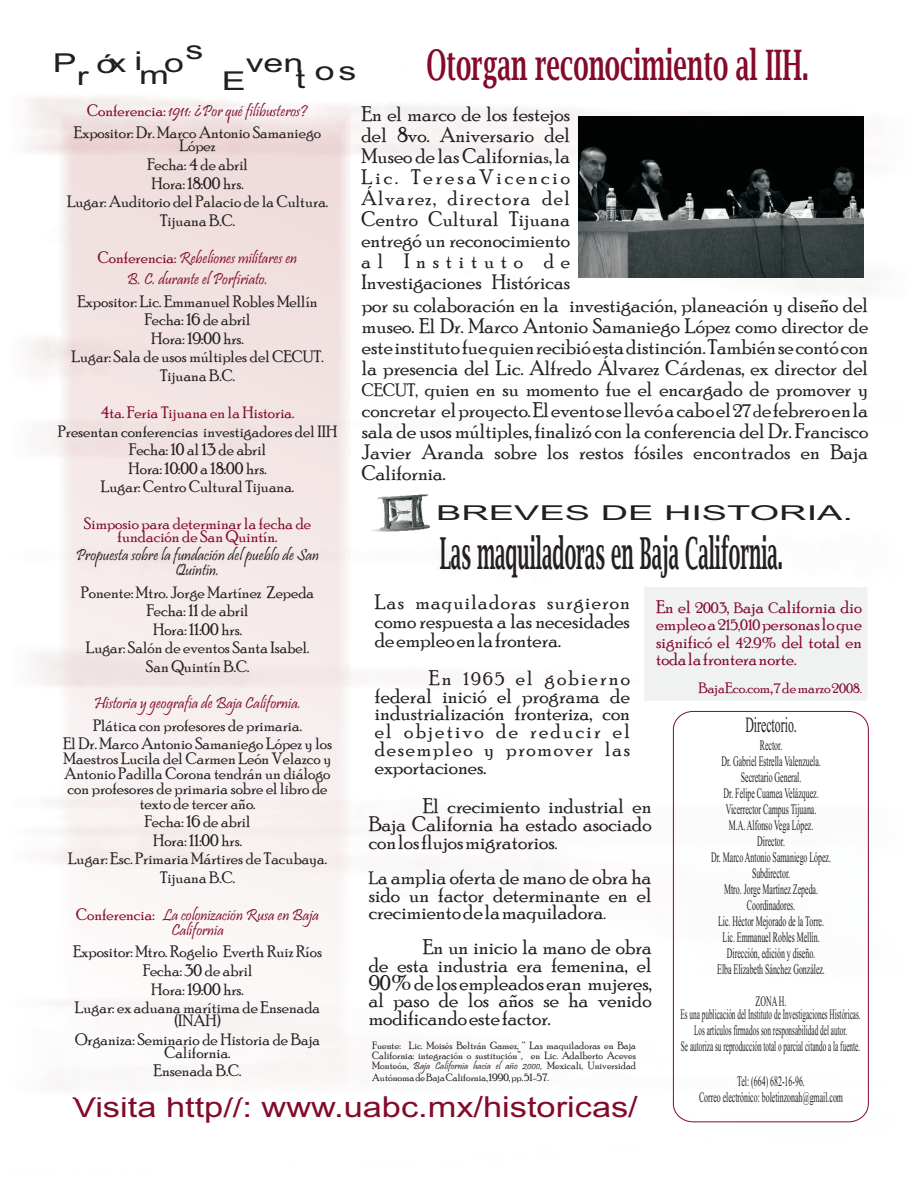
<style>
.page{position:relative;width:918px;height:1188px;background:#fff}
.page>*{position:absolute;margin:0;border:0;box-sizing:border-box;transform-origin:0 0}
.t1{font:43.95px "Lucida Bright";color:#231f20;scale:.43 1}
.t2{font:41.85px "Lucida Bright";color:#830a2b;scale:.59 1}
.t3{font:28.95px "Arial";color:#830a2b;scale:1.19 1}
.t4{font:25.95px "Arial";color:#231f20;scale:1.37 1}
.t5{font:21.75px "Times New Roman";color:#231f20;scale:.54 1}
.t6{font:21px/21px "Poor Richard";color:#231f20;text-align:justify}
.t7{font:20.55px "Arial";color:#231f20;scale:1.85 1}
.t8{font:18px/17.2px "Poor Richard";color:#830a2b;text-align:justify}
.t9{font:16.5px/18.6px "Poor Richard";color:#231f20;text-align:center}
.t10{font:16.5px/15.1px "Pristina";color:#830a2b;text-align:center}
.t11{font:16.5px/13px "Poor Richard";color:#830a2b;text-align:center}
.t12{font:16.5px/15.1px "Pristina";color:#231f20;text-align:center}
.t13{font:15px "Poor Richard";color:#830a2b}
.t14{font:14.4px/16px "Times New Roman";color:#231f20;text-align:center;scale:.54 1}
.t15{font:14.4px/16px "Times New Roman";color:#231f20;text-align:center;scale:.5 1}
.t16{font:10.5px/10.1px "Poor Richard";color:#231f20}
.t17{font:10.5px "Pristina";color:#231f20}
.s1{font-family:"Poor Richard"}
.s2{font-size:18px}
.s3{font-size:15px}
.s4{font-size:13.5px}
</style>
<div class="page">
<img style="left:27px;top:97px;width:842px;height:1026px">
<img style="left:370px;top:495px;width:60px;height:42px">
<div style="left:644px;top:588px;width:224px;height:113px;background:#f0f1f1"></div>
<img style="left:60px;top:110px;width:292px;height:988px">
<div style="left:673px;top:711px;width:196px;height:411px;border:1px solid #830a2b;border-radius:19px"></div>
<img style="left:578px;top:116px;width:286px;height:161px">
<p class="t4" style="left:186px;top:40px;width:15px">s</p>
<p class="t4" style="left:53px;top:53px;width:67px">Próx i</p>
<p class="t4" style="left:139px;top:59px;width:34px">mo</p>
<p class="t4" style="left:246px;top:53px;width:82px">ven os</p>
<p class="t4" style="left:222px;top:71px;width:19px">E</p>
<p class="t4" style="left:296px;top:69px;width:9px">t</p>
<h2 class="t2" style="left:426px;top:48px;width:650px">Otorgan reconocimiento al IIH.</h2>
<p class="t10" style="left:87px;top:105px;width:222px"><span class="s1">Conferencia:</span> 1911: ¿Por qué filibusteros?</p>
<p class="t9" style="left:74px;top:128px;width:249px;line-height:13px">Expositor: Dr. Marco Antonio Samaniego<br>López</p>
<p class="t9" style="left:67px;top:157px;width:263px">Fecha: 4 de abril<br>Hora: 18:00 hrs.<br>Lugar: Auditorio del Palacio de la Cultura.<br>Tijuana B.C.</p>
<p class="t10" style="left:98px;top:249px;width:201px;line-height:21.6px"><span class="s1">Conferencia:</span> Rebeliones militares en<br>B. C. durante el Porfiriato.</p>
<p class="t9" style="left:71px;top:293px;width:254px">Expositor: Lic. Emmanuel Robles Mellín<br>Fecha: 16 de abril<br>Hora: 19:00 hrs.<br>Lugar: Sala de usos múltiples del CECUT.<br>Tijuana B.C.</p>
<p class="t11" style="left:101px;top:407px;width:195px">4ta. Feria Tijuana en la Historia.</p>
<p class="t9" style="left:58px;top:423px;width:281px">Presentan conferencias investigadores del IIH<br>Fecha: 10 al 13 de abril<br>Hora: 10:00 a 18:00 hrs.<br>Lugar: Centro Cultural Tijuana.</p>
<p class="t6" style="left:361px;top:105px;width:210px">En el marco de los festejos del 8vo. Aniversario del Museo de las California<span class="s2">s</span>, la Lic. TeresaVicencio Álvarez, directora del Centro Cultural Tijuana entregó un reconocimiento al Instituto de Investigaciones Históricas</p>
<p class="t6" style="left:362px;top:297px;width:508px">por su colaboración en la investigación, planeación y diseño del museo. El Dr. Marco Antonio Samaniego López como director de este instituto fue quien recibió esta distinción. También se contó con la presencia del Lic. Alfredo Álvarez Cárdenas, ex director del <span class="s2">CECUT,</span> quien en su momento fue el encargado de promover y concretar el proyecto. El evento se llevó a cabo el<span class="s2">27 d</span>e febrero en la sala de usos múltiples, finalizó con la conferencia del Dr. Francisco Javier Aranda sobre los restos fósiles encontrados en Baja California.</p>
<p class="t7" style="left:436px;top:505px;width:227px">BREVES DE HISTORIA.</p>
<p class="t11" style="left:84px;top:519px;width:229px">Simposio para determinar la fecha de fundación de San Quintín.</p>
<h1 class="t1" style="left:440px;top:535px;width:799px">Las maquiladoras en Baja California.</h1>
<p class="t12" style="left:76px;top:550px;width:245px">Propuesta sobre la fundación del pueblo de San<br>Quintín.</p>
<p class="t9" style="left:81px;top:584px;width:235px">Ponente: Mtro. Jorge Martínez Zepeda<br>Fecha: 11 de abril<br>Hora: 11:00 hrs.<br>Lugar: Salón de eventos Santa Isabel.<br>San Quintín B.C.</p>
<p class="t6" style="left:375px;top:595px;width:257px;line-height:18.9px">Las maquiladoras surgieron como respuesta a las necesidades de empleo en la frontera.</p>
<p class="t6" style="left:375px;top:671px;width:257px;line-height:17.7px;text-indent:54px">En <span class="s2">1965</span> el gobierno federal inició el programa de industrialización fronteriza, con el objetivo de reducir el desempleo y promover las exportaciones.</p>
<p class="t6" style="left:369px;top:799px;width:284px;line-height:17.7px;text-indent:54px">El crecimiento industrial en Baja California ha estado asociado con los flujos migratorios<span class="s2">.</span></p>
<p class="t6" style="left:369px;top:870px;width:284px;line-height:17.7px"><span class="s2">L</span>a amplia oferta de mano de obra ha sido un factor determinante en el crecimiento de la maquiladora<span class="s2">.</span></p>
<p class="t6" style="left:369px;top:940px;width:284px;line-height:17.7px;text-indent:54px">En un inicio la mano de obra de esta industria era femenina, el 90% de los empleados eran mujeres, al paso de los años se ha venido modificando este factor.</p>
<p class="t8" style="left:656px;top:600px;width:207px">En el <span class="s3">2003</span>, <span class="s3">B</span>aja <span class="s3">C</span>alifornia dio empleo a <span class="s3">215,010</span> personas lo que significó el <span class="s3">42.9%</span> del total en toda la frontera norte.</p>
<p class="t13" style="left:698px;top:682px;width:165px">BajaEco.com<span class="s2">,</span><span class="s4">7</span> de marzo<span class="s4">2008.</span></p>
<p class="t10" style="left:94px;top:698px;width:209px">Historia y geografía de Baja California.</p>
<p class="t5" style="left:745px;top:717px;width:97px">Directorio.</p>
<p class="t14" style="left:711px;top:738px;width:224px">Rector.<br>Dr. Gabriel Estrella Valenzuela.<br>Secretario General.<br>Dr. Felipe Cuamea Velázquez.<br>Vicerrector Campus Tijuana.<br>M.A. Alfonso Vega López.<br>Director.<br>Dr. Marco Antonio Samaniego López.<br>Subdirector.<br>Mtro. Jorge Martínez Zepeda.<br>Coordinadores.<br>Lic. Héctor Mejorado de la Torre.<br>Lic. Emmanuel Robles Mellín.<br>Dirección, edición y diseño.<br>Elba Elizabeth Sánchez González.</p>
<p class="t14" style="left:756px;top:994px;width:59px">ZONA H.</p>
<p class="t9" style="left:63px;top:717px;width:271px">Plática con profesores de primaria.<br>El Dr. Marco Antonio Samaniego López y los</p>
<p class="t9" style="left:64px;top:753px;width:269px;line-height:14.9px">Maestros Lucila del Carmen León Velazco y Antonio Padilla Corona tendrán un diálogo con profesores de primaria sobre el libro de texto de tercer año.</p>
<p class="t9" style="left:68px;top:814px;width:261px">Fecha: 16 de abril<br>Hora: 11:00 hrs.<br>Lugar: Esc. Primaria Mártires de Tacubaya.<br>Tijuana B.C.</p>
<p class="t10" style="left:76px;top:909px;width:244px"><span class="s1">Conferencia:</span> La colonización Rusa en Baja<br>California</p>
<p class="t9" style="left:73px;top:944px;width:250px">Expositor: Mtro. Rogelio Everth Ruiz Ríos<br>Fecha: 30 de abril<br>Hora: 19:00 hrs.<br>Lugar: ex aduana marítima de Ensenada</p>
<p class="t9" style="left:75px;top:1013px;width:247px">(INAH)<br>Organiza: Seminario de Historia de Baja</p>
<p class="t9" style="left:154px;top:1044px;width:89px">California.<br>Ensenada B.C.</p>
<p class="t15" style="left:680px;top:1008px;width:362px">Es una publicación del Instituto de Investigaciones Históricas.<br>Los artículos firmados son responsabilidad del autor.<br>Se autoriza su reproducción total o parcial citando a la fuente.</p>
<p class="t16" style="left:372px;top:1041px;width:265px">Fuente: Lic. Moisés Beltrán Gamez, “ Las maquiladoras en Baja<br>California: integración o sustitución”, en Lic. Adalberto Aceves</p>
<p class="t17" style="left:372px;top:1060px;width:265px"><span class="s1">Monteón,</span> Baja California hacia el año 2000, <span class="s1">Mexicali, Universidad</span></p>
<p class="t16" style="left:372px;top:1073px;width:178px">Autónoma de Baja California, 1990, pp. 51-57.</p>
<p class="t14" style="left:699px;top:1074px;width:268px">Tel: (664) 682-16-96.<br>Correo electrónico: boletinzonah@gmail.com</p>
<h3 class="t3" style="left:73px;top:1096px;width:476px">Visita http//: www.uabc.mx/historicas/</h3>
</div>
